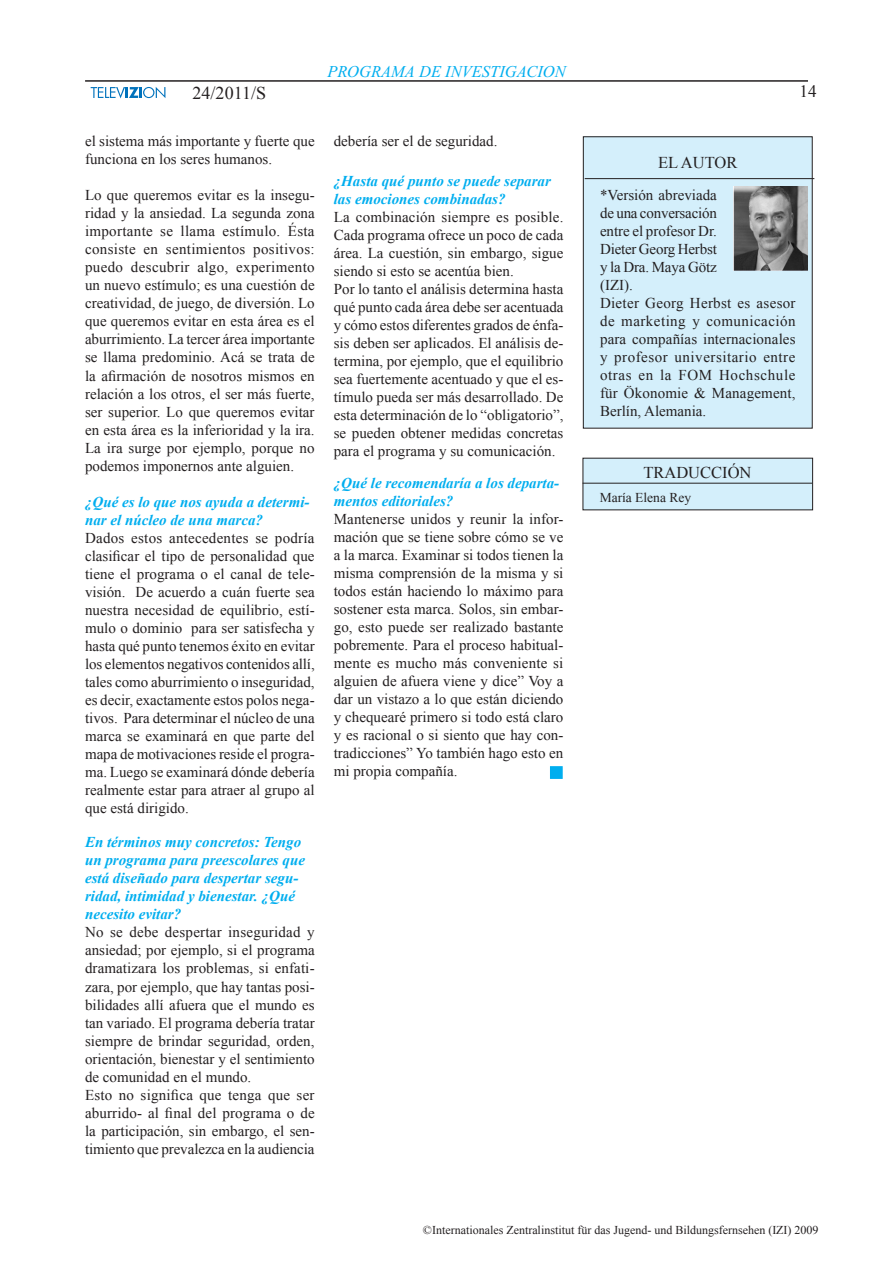
<style>
.page{position:relative;width:893px;height:1263px;background:#fff}
.page>*{position:absolute;margin:0;border:0;box-sizing:border-box;transform-origin:0 0}
.t1{font:18px "Times New Roman";color:#231f20}
.t2{font:17.25px "Times New Roman";color:#231f20}
.t3{font:italic 16.5px "Times New Roman CE";color:#00aeef}
.t4{font:16.5px "Times New Roman";color:#231f20}
.t5{font:15px/18px "Times New Roman";color:#231f20}
.t6{font:italic 700 15px/18px "Times New Roman";color:#00aeef}
.t7{font:13.5px "Times New Roman";color:#231f20}
.t8{font:12px "Times New Roman";color:#231f20}
</style>
<div class="page">
<hr style="left:85px;top:80px;width:723px;height:2px;background:#231f20">
<svg style="left:91px;top:87px;width:74px;height:11px"></svg>
<div style="left:550px;top:766px;width:13px;height:13px;background:#00aeef;border:2px solid #00aeef"></div>
<div style="left:583px;top:137px;width:229px;height:291px;background:#d4effb"></div>
<div style="left:583px;top:136px;width:230px;height:292px;border:1px solid #231f20"></div>
<hr style="left:585px;top:178px;width:229px;height:1px;background:#231f20">
<img style="left:734px;top:186px;width:74px;height:84px">
<div style="left:583px;top:458px;width:230px;height:52px;background:#d4effb"></div>
<hr style="left:583px;top:483px;width:229px;height:1px;background:#231f20">
<p class="t1" style="left:193px;top:80px;width:75px">24/2011/S</p>
<p class="t3" style="left:327px;top:62px;width:240px">PROGRAMA DE INVESTIGACION</p>
<p class="t5" style="left:85px;top:132px;width:231px">el sistema más importante y fuerte que funciona en los seres humanos.</p>
<p class="t5" style="left:85px;top:186px;width:231px;text-align:justify">Lo que queremos evitar es la insegu&shy;ridad y la ansiedad. La segunda zona importante se llama estímulo. Ésta consiste en sentimientos positivos: puedo descubrir algo, experimento un nuevo estímulo; es una cuestión de creatividad, de juego, de diversión. Lo que queremos evitar en esta área es el aburrimiento. La tercer área importante se llama predominio. Acá se trata de la afirmación de nosotros mismos en relación a los otros, el ser más fuerte, ser superior. Lo que queremos evitar en esta área es la inferioridad y la ira.<br>La ira surge por ejemplo, porque no podemos imponernos ante alguien.</p>
<p class="t6" style="left:85px;top:493px;width:226px">¿Qué es lo que nos ayuda a determi&shy;nar el núcleo de una marca?</p>
<p class="t5" style="left:85px;top:529px;width:231px;text-align:justify">Dados estos antecedentes se podría clasificar el tipo de personalidad que tiene el programa o el canal de tele&shy;visión. De acuerdo a cuán fuerte sea nuestra necesidad de equilibrio, estí&shy;mulo o dominio para ser satisfecha y hasta qué punto tenemos éxito en evitar los elementos negativos contenidos allí, tales como aburrimiento o inseguridad, es decir, exactamente estos polos nega&shy;tivos. Para determinar el núcleo de una marca se examinará en que parte del mapa de motivaciones reside el progra&shy;ma. Luego se examinará dónde debería realmente estar para atraer al grupo al que está dirigido.</p>
<p class="t6" style="left:85px;top:833px;width:222px">En términos muy concretos: Tengo un programa para preescolares que está diseñado para despertar segu&shy;ridad, intimidad y bienestar. ¿Qué necesito evitar?</p>
<p class="t5" style="left:85px;top:923px;width:231px">No se debe despertar inseguridad y ansiedad; por ejemplo, si el programa dramatizara los problemas, si enfati&shy;zara, por ejemplo, que hay tantas posi&shy;bilidades allí afuera que el mundo es tan variado. El programa debería tratar siempre de brindar seguridad, orden, orientación, bienestar y el sentimiento de comunidad en el mundo.<br>Esto no significa que tenga que ser aburrido- al final del programa o de la participación, sin embargo, el sen&shy;timiento que prevalezca en la audiencia</p>
<p class="t5" style="left:334px;top:132px;width:165px">debería ser el de seguridad.</p>
<p class="t6" style="left:334px;top:171px;width:219px">¿Hasta qué punto se puede separar las emociones combinadas?</p>
<p class="t5" style="left:334px;top:208px;width:231px">La combinación siempre es posible.<br>Cada programa ofrece un poco de cada área. La cuestión, sin embargo, sigue siendo si esto se acentúa bien.<br>Por lo tanto el análisis determina hasta qué punto cada área debe ser acentuada y cómo estos diferentes grados de énfa&shy;sis deben ser aplicados. El análisis de&shy;termina, por ejemplo, que el equilibrio sea fuertemente acentuado y que el es&shy;tímulo pueda ser más desarrollado. De esta determinación de lo “obligatorio”, se pueden obtener medidas concretas para el programa y su comunicación.</p>
<p class="t6" style="left:334px;top:474px;width:227px">¿Qué le recomendaría a los departa&shy;mentos editoriales?</p>
<p class="t5" style="left:334px;top:510px;width:231px;text-align:justify">Mantenerse unidos y reunir la infor&shy;mación que se tiene sobre cómo se ve a la marca. Examinar si todos tienen la misma comprensión de la misma y si todos están haciendo lo máximo para sostener esta marca. Solos, sin embar&shy;go, esto puede ser realizado bastante pobremente. Para el proceso habitual&shy;mente es mucho más conveniente si alguien de afuera viene y dice” Voy a dar un vistazo a lo que están diciendo y chequearé primero si todo está claro y es racional o si siento que hay con&shy;tradicciones” Yo también hago esto en mi propia compañía.</p>
<p class="t2" style="left:799px;top:79px;width:19px">14</p>
<p class="t4" style="left:658px;top:151px;width:81px">El AUTOR</p>
<p class="t5" style="left:600px;top:186px;width:197px">*Versión abreviada<br>de una conversación<br>entre el profesor Dr.<br>Dieter Georg Herbst<br>y la Dra. Maya Götz<br>(IZI).<br>Dieter Georg Herbst es asesor de marketing y comunicación para compañías internacionales y profesor universitario entre otras en la FOM Hochschule für Ökonomie &amp; Management,<br>Berlín, Alemania.</p>
<p class="t4" style="left:643px;top:462px;width:22px">Traducci</p>
<p class="t4" style="left:728px;top:462px;width:22px">ón</p>
<p class="t7" style="left:600px;top:488px;width:93px">María Elena Rey</p>
<p class="t8" style="left:423px;top:1222px;width:397px">©Internationales Zentralinstitut für das Jugend- und Bildungsfernsehen (IZI) 2009</p>
</div>
